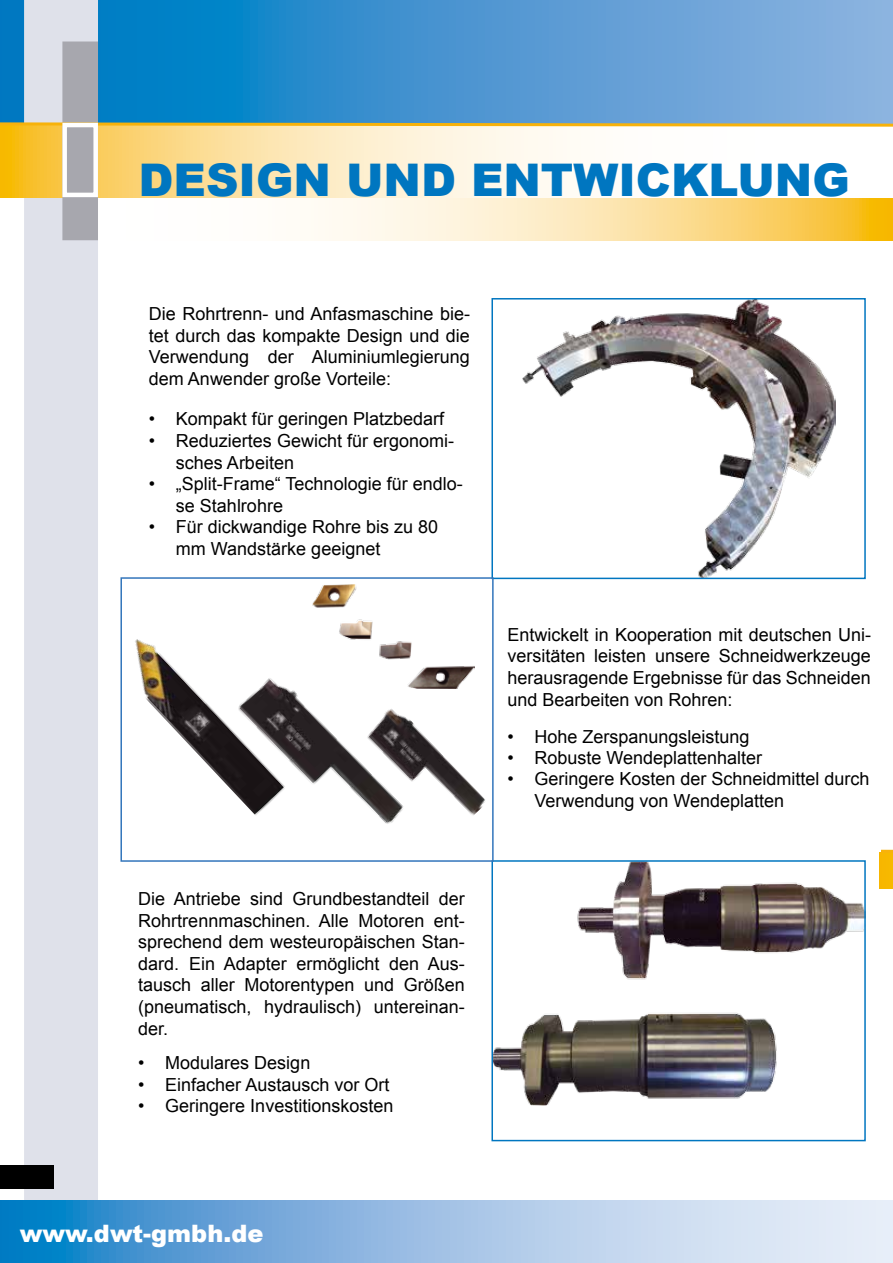
<style>
.page{position:relative;width:893px;height:1263px;background:#fff}
.page>*{position:absolute;margin:0;border:0;box-sizing:border-box;transform-origin:0 0}
.t1{font:900 45px "Arial";color:#0076c0}
.t2{font:900 24px "Arial";color:#fff}
.t3{font:18px/21.6px "Arial";color:#000}
</style>
<div class="page">
<svg style="left:0;top:197px;width:893px;height:44px"></svg>
<svg style="left:0;top:0;width:893px;height:121px;background:#4696d1"></svg>
<div style="left:24px;top:0;width:74px;height:1201px;background:#dfe1ea"></div>
<svg style="left:0;top:129px;width:570px;height:68px;background:#fce4aa"></svg>
<div style="left:62px;top:42px;width:36px;height:198px;background:#a7a7ae;border:2px solid #a7a7ae"></div>
<svg style="left:0;top:1201px;width:893px;height:62px;background:#92bde2"></svg>
<div style="left:0;top:1165px;width:54px;height:23px;background:#000"></div>
<svg style="left:0;top:121px;width:893px;height:8px;background:#cec182"></svg>
<div style="left:62px;top:123px;width:36px;height:74px;border:4px solid #fff"></div>
<div style="left:879px;top:852px;width:14px;height:36px;background:#f7b700"></div>
<svg style="left:881px;top:849px;width:12px;height:3px"></svg>
<img style="left:522px;top:301px;width:313px;height:275px">
<div style="left:491px;top:298px;width:375px;height:281px;border:2px solid #0076c0"></div>
<img style="left:494px;top:863px;width:369px;height:243px">
<div style="left:491px;top:860px;width:375px;height:281px;border:2px solid #0076c0"></div>
<img style="left:135px;top:603px;width:350px;height:221px">
<div style="left:120px;top:577px;width:374px;height:285px;border:2px solid #3275bb"></div>
<img style="left:313px;top:584px;width:161px;height:105px">
<h1 class="t1" style="left:139px;top:147px;width:713px">DESIGN UND ENTWICKLUNG</h1>
<p class="t3" style="left:149px;top:303px;width:323px;text-align:justify">Die Rohrtrenn- und Anfasmaschine bie&shy;tet durch das kompakte Design und die Verwendung der Aluminiumlegierung dem Anwender große Vorteile:</p>
<p class="t3" style="left:149px;top:408px;width:297px">• Kompakt für geringen Platzbedarf</p>
<p class="t3" style="left:176px;top:430px;width:280px;text-indent:-27px">• Reduziertes Gewicht für ergonomi&shy;sches Arbeiten</p>
<p class="t3" style="left:176px;top:473px;width:288px;text-indent:-27px">• „Split-Frame“ Technologie für endlo&shy;se Stahlrohre</p>
<p class="t3" style="left:176px;top:516px;width:264px;text-indent:-27px">• Für dickwandige Rohre bis zu 80 mm Wandstärke geeignet</p>
<p class="t3" style="left:138px;top:888px;width:328px;text-align:justify">Die Antriebe sind Grundbestandteil der Rohrtrennmaschinen. Alle Motoren ent&shy;sprechend dem westeuropäischen Stan&shy;dard. Ein Adapter ermöglicht den Aus&shy;tausch aller Motorentypen und Größen (pneumatisch, hydraulisch) untereinan&shy;der.</p>
<p class="t3" style="left:138px;top:1052px;width:174px">• Modulares Design</p>
<p class="t3" style="left:138px;top:1074px;width:253px">• Einfacher Austausch vor Ort</p>
<p class="t3" style="left:138px;top:1095px;width:257px">• Geringere Investitionskosten</p>
<p class="t3" style="left:507px;top:624px;width:365px;text-align:justify">Entwickelt in Kooperation mit deutschen Uni&shy;versitäten leisten unsere Schneidwerkzeuge herausragende Ergebnisse für das Schneiden und Bearbeiten von Rohren:</p>
<p class="t3" style="left:507px;top:726px;width:244px">• Hohe Zerspanungsleistung</p>
<p class="t3" style="left:507px;top:747px;width:256px">• Robuste Wendeplattenhalter</p>
<p class="t3" style="left:534px;top:768px;width:337px;text-indent:-27px">• Geringere Kosten der Schneidmittel durch<br>Verwendung von Wendeplatten</p>
<h2 class="t2" style="left:20px;top:1216px;width:245px">www.dwt-gmbh.de</h2>
</div>
